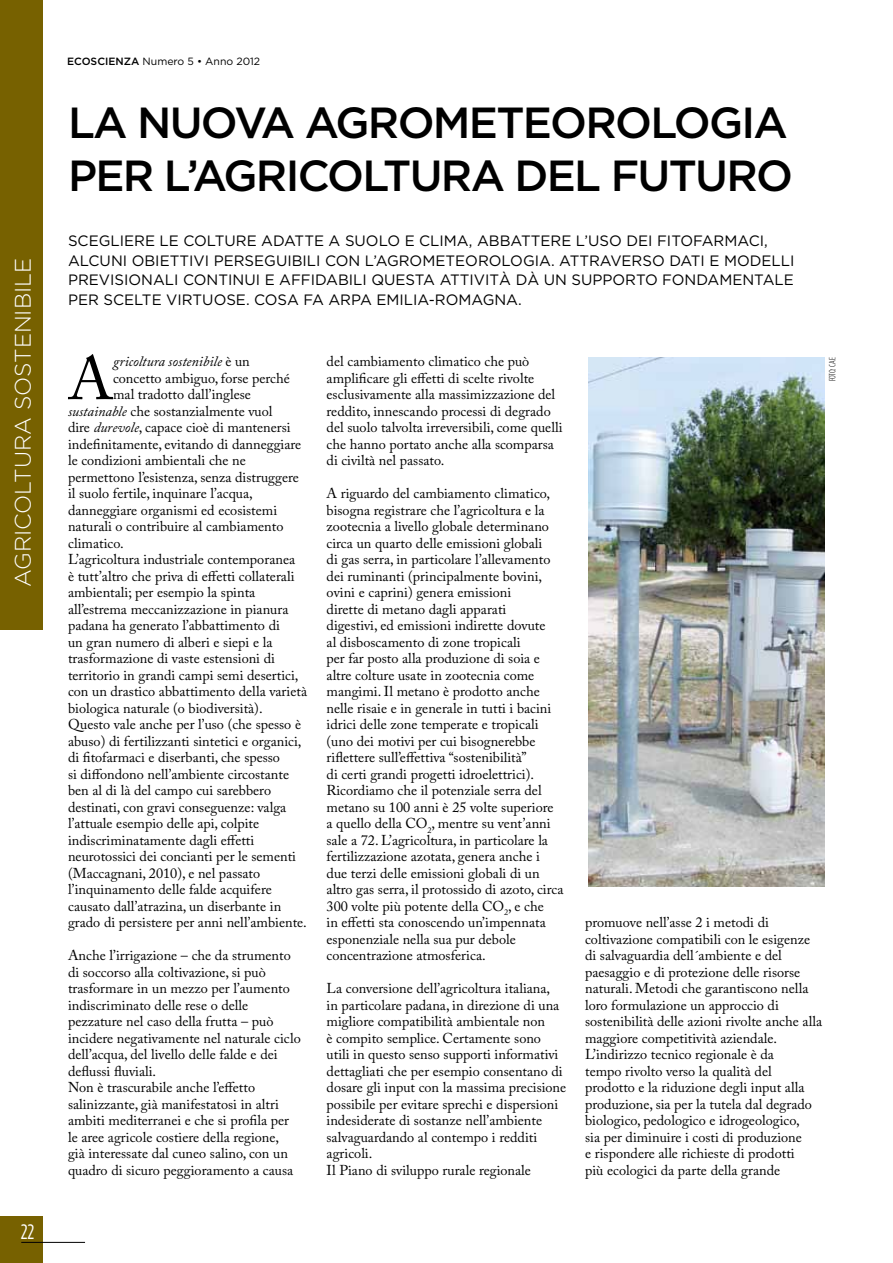
<style>
.page{position:relative;width:893px;height:1263px;background:#fff}
.page>*{position:absolute;margin:0;border:0;box-sizing:border-box;transform-origin:0 0}
.t1{font:60.6px "Adobe Caslon Pro";color:#000}
.t2{font:500 43.5px "Gotham";letter-spacing:.2em;color:#000}
.t3{font:300 22.5px "Gotham HTF";color:#fff}
.t4{font:21px "Gotham Condensed";color:#fff}
.t5{font:15px "Gotham";color:#000}
.t6{font:14.25px/16.5px "Adobe Caslon Pro";color:#000}
.t7{font:italic 14.25px "Adobe Caslon Pro";color:#000}
.t8{font:10.5px "Gotham";color:#000}
.t9{font:300 9px "Gotham Condensed";letter-spacing:-.02em;color:#000}
.s1{font-weight:500}
.s2{font-style:normal}
.s3{font-style:italic}
</style>
<div class="page">
<div style="left:0;top:1216px;width:43px;height:47px;background:#776100"></div>
<hr style="left:21px;top:1242px;width:64px;height:1px;background:#000">
<div style="left:0;top:0;width:43px;height:629px;background:#776100"></div>
<img style="left:589px;top:357px;width:236px;height:530px">
<h3 class="t3" style="left:11px;top:587px;width:327px;rotate:-90deg">agricoltura sostenibile</h3>
<h3 class="t4" style="left:21px;top:1221px;width:15px">22</h3>
<p class="t8" style="left:67px;top:55px;width:195px"><span class="s1">ECOSCIENZA</span> NUMERO 5 • ANNO 2012</p>
<h2 class="t2" style="left:68px;top:98px;width:269px">LA NU OVA AGR</h2>
<h2 class="t2" style="left:398px;top:98px;width:392px">OM ETEOROLOGIA</h2>
<h2 class="t2" style="left:68px;top:151px;width:322px">PER L’AGRICOLTUR</h2>
<h2 class="t2" style="left:471px;top:151px;width:170px">A DEL FUTUR</h2>
<h2 class="t2" style="left:756px;top:151px;width:38px">O</h2>
<p class="t5" style="left:68px;top:232px;width:11px">SCEGLIERE</p>
<p class="t5" style="left:160px;top:232px;width:36px">LE COLTURE</p>
<p class="t5" style="left:261px;top:232px;width:12px">ADATTE</p>
<p class="t5" style="left:329px;top:232px;width:29px">A SUOLO</p>
<p class="t5" style="left:405px;top:232px;width:26px">E CLIMA</p>
<p class="t5" style="left:469px;top:232px;width:20px">, ABBATTERE</p>
<p class="t5" style="left:576px;top:232px;width:24px">L’USO</p>
<p class="t5" style="left:626px;top:232px;width:9px">DEI</p>
<p class="t5" style="left:657px;top:232px;width:11px">FITOFARMACI</p>
<p class="t5" style="left:764px;top:232px;width:5px">,</p>
<p class="t5" style="left:68px;top:252px;width:11px">ALCUNI</p>
<p class="t5" style="left:132px;top:252px;width:10px">OBIETTIVI</p>
<p class="t5" style="left:214px;top:252px;width:10px">PERSEGUIBILI</p>
<p class="t5" style="left:325px;top:252px;width:12px">CON</p>
<p class="t5" style="left:365px;top:252px;width:23px">L’AGROMETEOROLOGIA</p>
<p class="t5" style="left:551px;top:252px;width:20px">. ATTRAVERSO</p>
<p class="t5" style="left:669px;top:252px;width:10px">DATI</p>
<p class="t5" style="left:709px;top:252px;width:26px">E MODELLI</p>
<p class="t5" style="left:68px;top:271px;width:10px">PREVISIONALI</p>
<p class="t5" style="left:183px;top:271px;width:11px">CONTINUI</p>
<p class="t5" style="left:265px;top:271px;width:25px">E AFFIDABILI</p>
<p class="t5" style="left:371px;top:271px;width:12px">QUESTA</p>
<p class="t5" style="left:440px;top:271px;width:10px">ATTIVIT</p>
<p class="t5" style="left:499px;top:271px;width:84px">À DÀ UN SUPPORTO</p>
<p class="t5" style="left:662px;top:271px;width:12px">FONDAMENTALE</p>
<p class="t5" style="left:68px;top:291px;width:11px">PER</p>
<p class="t5" style="left:103px;top:291px;width:11px">SCELTE</p>
<p class="t5" style="left:166px;top:291px;width:11px">VIRTUOSE</p>
<p class="t5" style="left:246px;top:291px;width:20px">. COSA</p>
<p class="t5" style="left:303px;top:291px;width:37px">FA ARPA</p>
<p class="t5" style="left:376px;top:291px;width:10px">EMILIA</p>
<p class="t5" style="left:429px;top:291px;width:19px">-ROMAGNA</p>
<p class="t5" style="left:518px;top:291px;width:5px">.</p>
<h1 class="t1" style="left:68px;top:343px;width:47px">A</h1>
<p class="t7" style="left:113px;top:353px;width:138px">gricoltura sostenibile <span class="s2">è un</span></p>
<p class="t6" style="left:113px;top:369px;width:178px">concetto ambiguo, forse perché</p>
<p class="t6" style="left:113px;top:386px;width:139px">mal tradotto dall’inglese</p>
<p class="t6" style="left:68px;top:402px;width:206px"><span class="s3">sustainable</span> che sostanzialmente vuol</p>
<p class="t6" style="left:68px;top:419px;width:224px">dire <span class="s3">durevole</span>, capace cioè di mantenersi</p>
<p class="t6" style="left:68px;top:435px;width:235px">indefinitamente, evitando di danneggiare</p>
<p class="t6" style="left:68px;top:452px;width:179px">le condizioni ambientali che ne</p>
<p class="t6" style="left:68px;top:468px;width:232px">permettono l’esistenza, senza distruggere</p>
<p class="t6" style="left:68px;top:485px;width:186px">il suolo fertile, inquinare l’acqua,</p>
<p class="t6" style="left:68px;top:501px;width:211px">danneggiare organismi ed ecosistemi</p>
<p class="t6" style="left:68px;top:518px;width:217px">naturali o contribuire al cambiamento</p>
<p class="t6" style="left:68px;top:534px;width:57px">climatico.</p>
<p class="t6" style="left:68px;top:551px;width:229px">L’agricoltura industriale contemporanea</p>
<p class="t6" style="left:68px;top:567px;width:228px">è tutt’altro che priva di effetti collaterali</p>
<p class="t6" style="left:68px;top:584px;width:189px">ambientali; per esempio la spinta</p>
<p class="t6" style="left:68px;top:600px;width:222px">all’estrema meccanizzazione in pianura</p>
<p class="t6" style="left:68px;top:617px;width:213px">padana ha generato l’abbattimento di</p>
<p class="t6" style="left:68px;top:633px;width:206px">un gran numero di alberi e siepi e la</p>
<p class="t6" style="left:68px;top:650px;width:208px">trasformazione di vaste estensioni di</p>
<p class="t6" style="left:68px;top:666px;width:232px">territorio in grandi campi semi desertici,</p>
<p class="t6" style="left:68px;top:683px;width:241px">con un drastico abbattimento della varietà</p>
<p class="t6" style="left:68px;top:699px;width:196px">biologica naturale (o biodiversità).</p>
<p class="t6" style="left:68px;top:716px;width:235px">Questo vale anche per l’uso (che spesso è</p>
<p class="t6" style="left:68px;top:732px;width:235px">abuso) di fertilizzanti sintetici e organici,</p>
<p class="t6" style="left:68px;top:749px;width:214px">di fitofarmaci e diserbanti, che spesso</p>
<p class="t6" style="left:68px;top:765px;width:223px">si diffondono nell’ambiente circostante</p>
<p class="t6" style="left:68px;top:782px;width:205px">ben al di là del campo cui sarebbero</p>
<p class="t6" style="left:68px;top:798px;width:220px">destinati, con gravi conseguenze: valga</p>
<p class="t6" style="left:68px;top:815px;width:193px">l’attuale esempio delle api, colpite</p>
<p class="t6" style="left:68px;top:831px;width:188px">indiscriminatamente dagli effetti</p>
<p class="t6" style="left:68px;top:848px;width:230px">neurotossici dei concianti per le sementi</p>
<p class="t6" style="left:68px;top:864px;width:194px">(Maccagnani, 2010), e nel passato</p>
<p class="t6" style="left:68px;top:881px;width:205px">l’inquinamento delle falde acquifere</p>
<p class="t6" style="left:68px;top:897px;width:215px">causato dall’atrazina, un diserbante in</p>
<p class="t6" style="left:68px;top:914px;width:240px">grado di persistere per anni nell’ambiente.</p>
<p class="t6" style="left:68px;top:947px;width:234px">Anche l’irrigazione – che da strumento di soccorso alla coltivazione, si può trasformare in un mezzo per l’aumento indiscriminato delle rese o delle pezzature nel caso della frutta – può incidere negativamente nel naturale ciclo dell’acqua, del livello delle falde e dei deflussi fluviali.<br>Non è trascurabile anche l’effetto salinizzante, già manifestatosi in altri ambiti mediterranei e che si profila per le aree agricole costiere della regione,<br>già interessate dal cuneo salino, con un quadro di sicuro peggioramento a causa</p>
<p class="t6" style="left:327px;top:353px;width:237px">del cambiamento climatico che può amplificare gli effetti di scelte rivolte esclusivamente alla massimizzazione del reddito, innescando processi di degrado del suolo talvolta irreversibili, come quelli che hanno portato anche alla scomparsa di civiltà nel passato.</p>
<p class="t6" style="left:327px;top:485px;width:238px">A riguardo del cambiamento climatico, bisogna registrare che l’agricoltura e la zootecnia a livello globale determinano circa un quarto delle emissioni globali<br>di gas serra, in particolare l’allevamento dei ruminanti (principalmente bovini, ovini e caprini) genera emissioni<br>dirette di metano dagli apparati<br>digestivi, ed emissioni indirette dovute<br>al disboscamento di zone tropicali<br>per far posto alla produzione di soia e altre colture usate in zootecnia come mangimi. Il metano è prodotto anche nelle risaie e in generale in tutti i bacini idrici delle zone temperate e tropicali (uno dei motivi per cui bisognerebbe riflettere sull’effettiva “sostenibilità”<br>di certi grandi progetti idroelettrici).<br>Ricordiamo che il potenziale serra del metano su 100 anni è 25 volte superiore<br>a quello della CO<sub>2</sub>, mentre su vent’anni sale a 72. L’agricoltura, in particolare la fertilizzazione azotata, genera anche i due terzi delle emissioni globali di un altro gas serra, il protossido di azoto, circa 300 volte più potente della CO<sub>2</sub>, e che<br>in effetti sta conoscendo un’impennata esponenziale nella sua pur debole concentrazione atmosferica.</p>
<p class="t6" style="left:327px;top:980px;width:241px">La conversione dell’agricoltura italiana,<br>in particolare padana, in direzione di una migliore compatibilità ambientale non<br>è compito semplice. Certamente sono utili in questo senso supporti informativi dettagliati che per esempio consentano di dosare gli input con la massima precisione possibile per evitare sprechi e dispersioni indesiderate di sostanze nell’ambiente salvaguardando al contempo i redditi agricoli.<br>Il Piano di sviluppo rurale regionale</p>
<p class="t9" style="left:828px;top:381px;width:26px;rotate:-90deg">FOTO: CAE</p>
<p class="t6" style="left:585px;top:914px;width:238px">promuove nell’asse 2 i metodi di coltivazione compatibili con le esigenze di salvaguardia dell´ambiente e del paesaggio e di protezione delle risorse naturali. Metodi che garantiscono nella loro formulazione un approccio di sostenibilità delle azioni rivolte anche alla maggiore competitività aziendale.<br>L’indirizzo tecnico regionale è da<br>tempo rivolto verso la qualità del prodotto e la riduzione degli input alla produzione, sia per la tutela dal degrado biologico, pedologico e idrogeologico,<br>sia per diminuire i costi di produzione<br>e rispondere alle richieste di prodotti<br>più ecologici da parte della grande</p>
</div>
